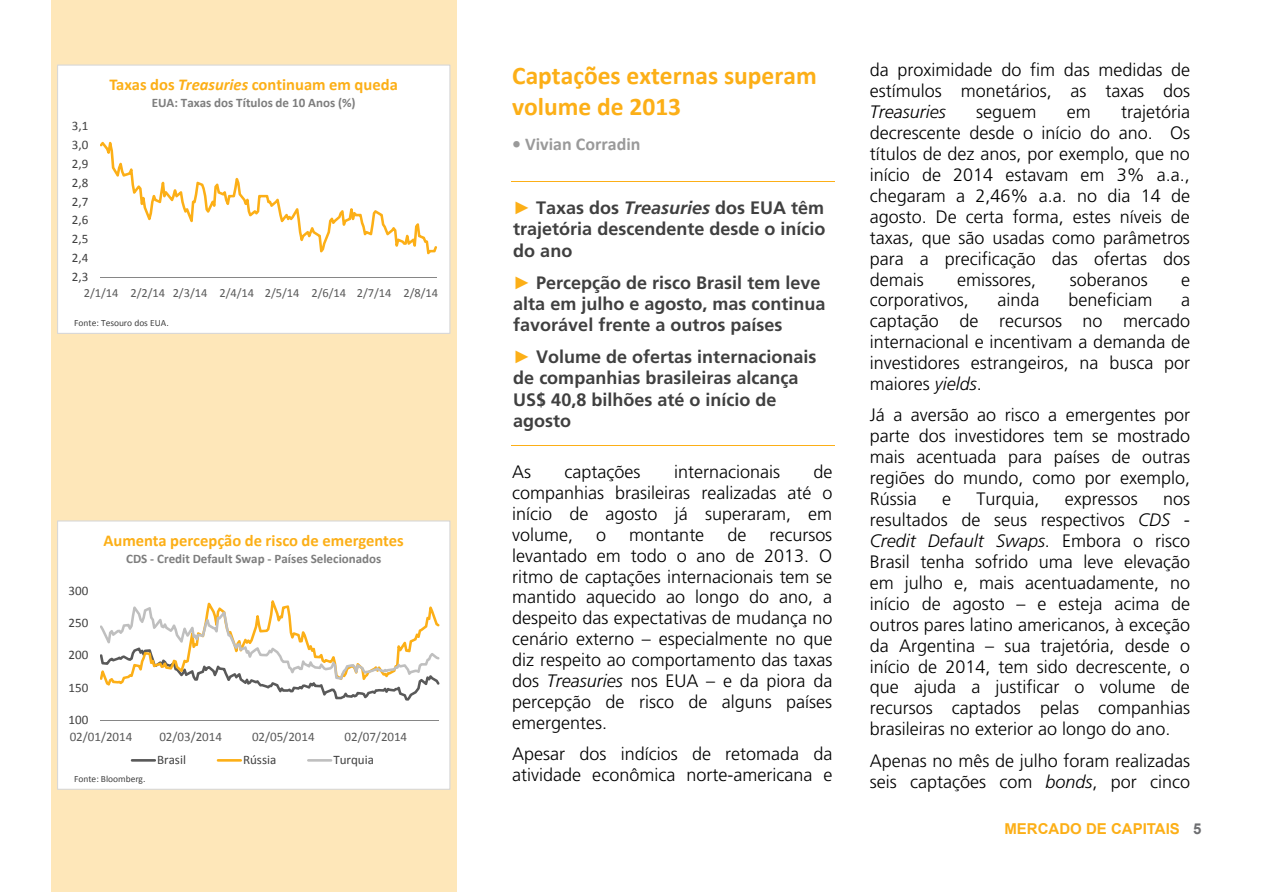
<style>
.page{position:relative;width:1263px;height:893px;background:#fff}
.page>*{position:absolute;margin:0;border:0;box-sizing:border-box;transform-origin:0 0}
.t1{font:700 25.5px/31.2px "Calibri";color:#fcaf17}
.t2{font:300 18px/20.9px "Frutiger";color:#000;text-align:justify}
.t3{font:700 18px/21.3px "Frutiger";color:#404040}
.t4{font:700 18px "Calibri";color:#9a9a9a}
.t5{font:italic 300 18px "Frutiger";color:#000}
.t6{font:700 16.5px "Calibri";color:#fcaf17}
.t7{font:700 15px "Arial";color:#fcaf17}
.t8{font:700 13.05px "Calibri";color:#7e7e7e}
.t9{font:13.05px "Calibri";color:#404040}
.t10{font:13.05px "Calibri";color:#595959}
.t11{font:12.45px "Calibri";letter-spacing:.005em;color:#595959}
.t12{font:9.45px "Calibri";letter-spacing:-.005em;color:#404040}
.s1{font-style:italic}
.s2{font-family:"Arial";color:#fcaf17}
.s3{color:#6d6e71}
</style>
<div class="page">
<div style="left:51px;top:1px;width:406px;height:891px;background:#fee7b9"></div>
<hr style="left:511px;top:181px;width:323px;height:1px;background:#fcaf17">
<hr style="left:511px;top:445px;width:323px;height:1px;background:#fcaf17">
<div style="left:58px;top:66px;width:391px;height:267px;background:#fff"></div>
<hr style="left:100px;top:277px;width:337px;height:1px;background:#868686">
<svg style="left:100px;top:142px;width:337px;height:112px"></svg>
<div style="left:57px;top:65px;width:393px;height:269px;border:1px solid #d8d8d8"></div>
<div style="left:58px;top:521px;width:391px;height:268px;background:#fff"></div>
<hr style="left:100px;top:720px;width:339px;height:1px;background:#868686">
<svg style="left:100px;top:600px;width:340px;height:101px"></svg>
<hr style="left:131px;top:759px;width:25px;height:3px;background:#595959">
<hr style="left:217px;top:759px;width:25px;height:3px;background:#fcaf17">
<hr style="left:307px;top:759px;width:25px;height:3px;background:#bfbfbf">
<div style="left:57px;top:520px;width:393px;height:270px;border:1px solid #d8d8d8"></div>
<p class="t9" style="left:72px;top:117px;width:18px">3,1</p>
<p class="t9" style="left:72px;top:136px;width:18px">3,0</p>
<p class="t9" style="left:72px;top:155px;width:18px">2,9</p>
<p class="t9" style="left:72px;top:174px;width:18px">2,8</p>
<p class="t9" style="left:72px;top:193px;width:18px">2,7</p>
<p class="t9" style="left:72px;top:212px;width:18px">2,6</p>
<p class="t9" style="left:72px;top:231px;width:18px">2,5</p>
<p class="t9" style="left:72px;top:250px;width:18px">2,4</p>
<p class="t9" style="left:72px;top:269px;width:18px">2,3</p>
<p class="t6" style="left:109px;top:74px;width:290px">Taxas dos <span class="s1">Treasuries</span> continuam em queda</p>
<p class="t8" style="left:152px;top:94px;width:205px">EUA: Taxas dos Títulos de 10 Anos (%)</p>
<p class="t11" style="left:84px;top:285px;width:356px">2/1/14 2/2/14 2/3/14 2/4/14 2/5/14 2/6/14 2/7/14 2/8/14</p>
<p class="t12" style="left:74px;top:317px;width:96px">Fonte: Tesouro dos EUA.</p>
<p class="t9" style="left:69px;top:582px;width:21px">300</p>
<p class="t9" style="left:69px;top:615px;width:21px">250</p>
<p class="t9" style="left:69px;top:647px;width:21px">200</p>
<p class="t9" style="left:69px;top:679px;width:21px">150</p>
<p class="t9" style="left:69px;top:711px;width:21px">100</p>
<p class="t6" style="left:103px;top:530px;width:302px">Aumenta percepção de risco de emergentes</p>
<p class="t8" style="left:126px;top:550px;width:257px">CDS ‐ Credit Default Swap ‐ Países Selecionados</p>
<p class="t10" style="left:70px;top:728px;width:64px">02/01/2014</p>
<p class="t10" style="left:159px;top:728px;width:64px">02/03/2014</p>
<p class="t10" style="left:252px;top:728px;width:64px">02/05/2014</p>
<p class="t10" style="left:345px;top:728px;width:64px">02/07/2014</p>
<p class="t12" style="left:74px;top:773px;width:73px">Fonte: Bloomberg.</p>
<p class="t9" style="left:157px;top:751px;width:30px">Brasil</p>
<p class="t9" style="left:243px;top:751px;width:35px">Rússia</p>
<p class="t9" style="left:333px;top:751px;width:42px">Turquia</p>
<h1 class="t1" style="left:512px;top:60px;width:306px">Captações externas superam volume de 2013</h1>
<p class="t4" style="left:512px;top:132px;width:130px">• Vivian Corradin</p>
<p class="t3" style="left:513px;top:197px;width:314px;text-align:justify"><span class="s2">►</span> Taxas dos <span class="s1">Treasuries</span> dos EUA têm trajetória descendente desde o início do ano</p>
<p class="t3" style="left:513px;top:272px;width:314px"><span class="s2">►</span> Percepção de risco Brasil tem leve alta em julho e agosto, mas continua favorável frente a outros países</p>
<p class="t3" style="left:513px;top:346px;width:305px"><span class="s2">►</span> Volume de ofertas internacionais de companhias brasileiras alcança<br>US$ 40,8 bilhões até o início de agosto</p>
<p class="t2" style="left:512px;top:462px;width:322px;text-indent:301px">de companhias brasileiras realizadas até o início de agosto já superaram, em volume,</p>
<p class="t2" style="left:512px;top:462px;width:21px">As</p>
<p class="t2" style="left:565px;top:462px;width:77px">captações</p>
<p class="t2" style="left:674px;top:462px;width:108px">internacionais</p>
<p class="t2" style="left:596px;top:524px;width:12px">o</p>
<p class="t2" style="left:629px;top:524px;width:77px">montante</p>
<p class="t2" style="left:727px;top:524px;width:21px">de</p>
<p class="t2" style="left:512px;top:524px;width:322px;text-indent:257px">recursos levantado em todo o ano de 2013. O ritmo de captações internacionais tem se mantido aquecido ao longo do ano, a despeito das expectativas de mudança no cenário externo – especialmente no que diz respeito ao comportamento das taxas dos <span class="s1">Treasuries</span> nos EUA – e da piora da percepção de risco de alguns países emergentes.</p>
<p class="t2" style="left:512px;top:744px;width:322px">Apesar dos indícios de retomada da atividade econômica norte-americana e</p>
<p class="t2" style="left:870px;top:60px;width:322px">da proximidade do fim das medidas de estímulos monetários, as taxas dos</p>
<p class="t5" style="left:870px;top:102px;width:77px">Treasuries</p>
<p class="t2" style="left:976px;top:102px;width:62px">seguem</p>
<p class="t2" style="left:1067px;top:102px;width:25px">em</p>
<p class="t2" style="left:870px;top:102px;width:322px;text-indent:251px">trajetória decrescente desde o início do ano. Os títulos de dez anos, por exemplo, que no início de 2014 estavam em 3% a.a., chegaram a 2,46% a.a. no dia 14 de agosto. De certa forma, estes níveis de taxas, que são usadas como parâmetros para a precificação das ofertas dos demais</p>
<p class="t2" style="left:957px;top:269px;width:81px">emissores,</p>
<p class="t2" style="left:1070px;top:269px;width:80px">soberanos</p>
<p class="t2" style="left:1181px;top:269px;width:10px">e</p>
<p class="t2" style="left:870px;top:290px;width:100px">corporativos,</p>
<p class="t2" style="left:998px;top:290px;width:44px">ainda</p>
<p class="t2" style="left:1068px;top:290px;width:85px">beneficiam</p>
<p class="t2" style="left:870px;top:290px;width:322px;text-indent:311px">a captação de recursos no mercado internacional e incentivam a demanda de investidores estrangeiros, na busca por maiores <span class="s1">yields</span>.</p>
<p class="t2" style="left:870px;top:405px;width:322px">Já a aversão ao risco a emergentes por parte dos investidores tem se mostrado mais acentuada para países de outras regiões do mundo, como por exemplo, Rússia</p>
<p class="t2" style="left:942px;top:489px;width:10px">e</p>
<p class="t2" style="left:976px;top:489px;width:65px">Turquia,</p>
<p class="t2" style="left:1065px;top:489px;width:74px">expressos</p>
<p class="t2" style="left:870px;top:489px;width:322px;text-indent:293px">nos resultados de seus respectivos <span class="s1">CDS - Credit Default Swaps</span>. Embora o risco Brasil tenha sofrido uma leve elevação em julho e, mais acentuadamente, no início de agosto – e esteja acima de outros pares latino americanos, à exceção da Argentina – sua trajetória, desde o início de 2014, tem sido decrescente, o que ajuda a justificar o volume de recursos captados pelas companhias brasileiras no exterior ao longo do ano.</p>
<p class="t2" style="left:870px;top:750px;width:322px">Apenas no mês de julho foram realizadas seis captações com <span class="s1">bonds</span>, por cinco</p>
<p class="t7" style="left:1004px;top:819px;width:199px">MERCADO DE CAPITAIS <span class="s3">5</span></p>
</div>
